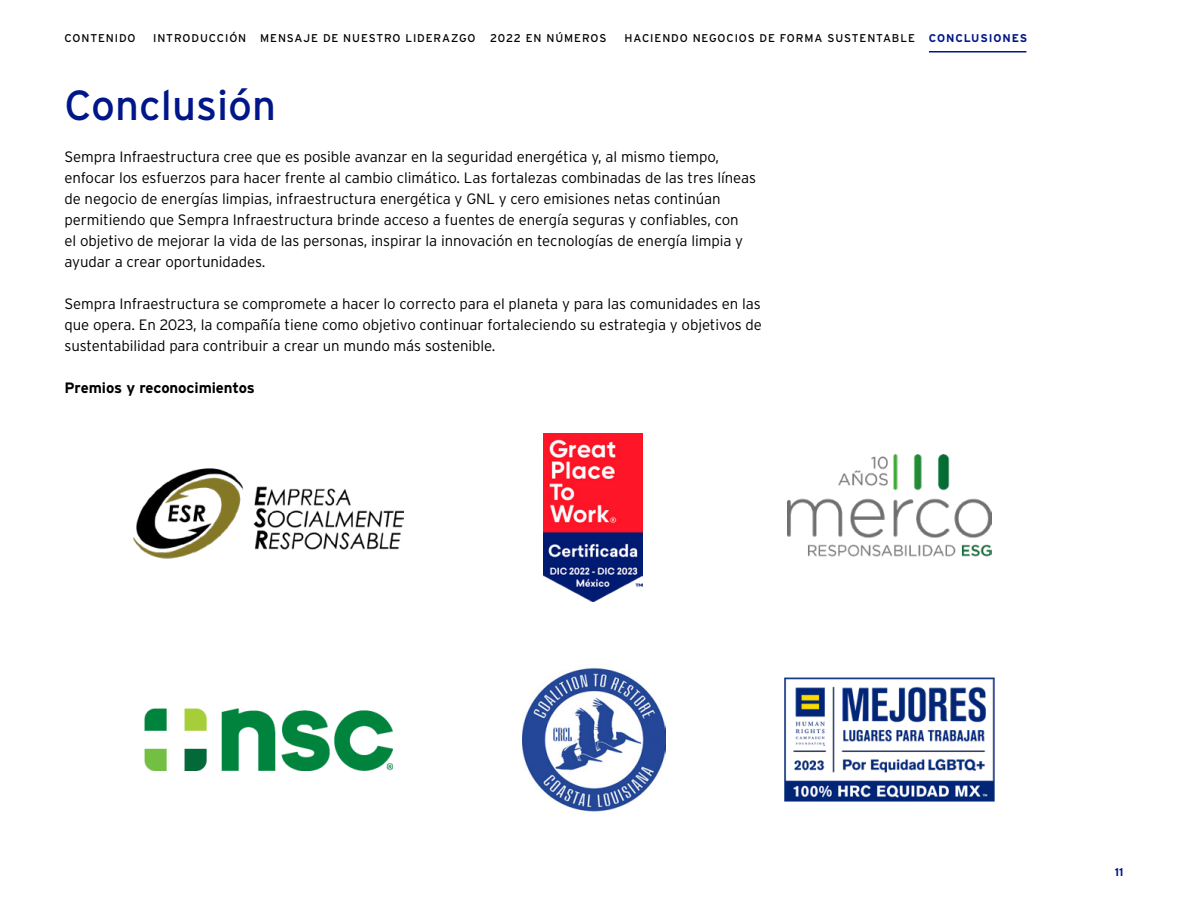
<style>
.page{position:relative;width:1188px;height:918px;background:#fff}
.page>*{position:absolute;margin:0;border:0;box-sizing:border-box;transform-origin:0 0}
.t1{font:42px "Interstate";color:#001689}
.t2{font:300 15px/21px "Interstate";letter-spacing:-.005em;color:#000}
.t3{font:700 15px "Interstate";letter-spacing:-.005em;color:#000}
.t4{font:11.25px "Interstate";letter-spacing:.08em;color:#000}
.t5{font:700 11.25px "Interstate";color:#001689}
.s1{font-weight:700;color:#001689}
</style>
<div class="page">
<img style="left:787px;top:454px;width:205px;height:103px">
<img style="left:523px;top:668px;width:142px;height:144px">
<img style="left:134px;top:468px;width:269px;height:91px">
<img style="left:784px;top:677px;width:211px;height:125px">
<img style="left:144px;top:708px;width:249px;height:63px">
<img style="left:544px;top:433px;width:99px;height:168px">
<hr style="left:929px;top:51px;width:97px;height:2px;background:#001689">
<p class="t4" style="left:64px;top:32px;width:73px">CONTENIDO</p>
<p class="t4" style="left:153px;top:32px;width:324px">INTRODUCCIÓN MENSAJE DE NUESTRO LIDERAZGO</p>
<p class="t4" style="left:490px;top:32px;width:118px">2022 EN NÚMEROS</p>
<p class="t4" style="left:624px;top:32px;width:404px">HACIENDO NEGOCIOS DE FORMA SUSTENTABLE <span class="s1">CONCLUSIONES</span></p>
<h1 class="t1" style="left:64px;top:82px;width:213px">Conclusión</h1>
<p class="t2" style="left:64px;top:146px;width:693px">Sempra Infraestructura cree que es posible avanzar en la seguridad energética y, al mismo tiempo, enfocar los esfuerzos para hacer frente al cambio climático. Las fortalezas combinadas de las tres líneas de negocio de energías limpias, infraestructura energética y GNL y cero emisiones netas continúan permitiendo que Sempra Infraestructura brinde acceso a fuentes de energía seguras y confiables, con<br>el objetivo de mejorar la vida de las personas, inspirar la innovación en tecnologías de energía limpia y ayudar a crear oportunidades.</p>
<p class="t2" style="left:64px;top:293px;width:699px;text-align:justify">Sempra Infraestructura se compromete a hacer lo correcto para el planeta y para las comunidades en las que opera. En 2023, la compañía tiene como objetivo continuar fortaleciendo su estrategia y objetivos de sustentabilidad para contribuir a crear un mundo más sostenible.</p>
<p class="t3" style="left:64px;top:379px;width:192px">Premios y reconocimientos</p>
<p class="t5" style="left:1115px;top:866px;width:10px">11</p>
</div>
